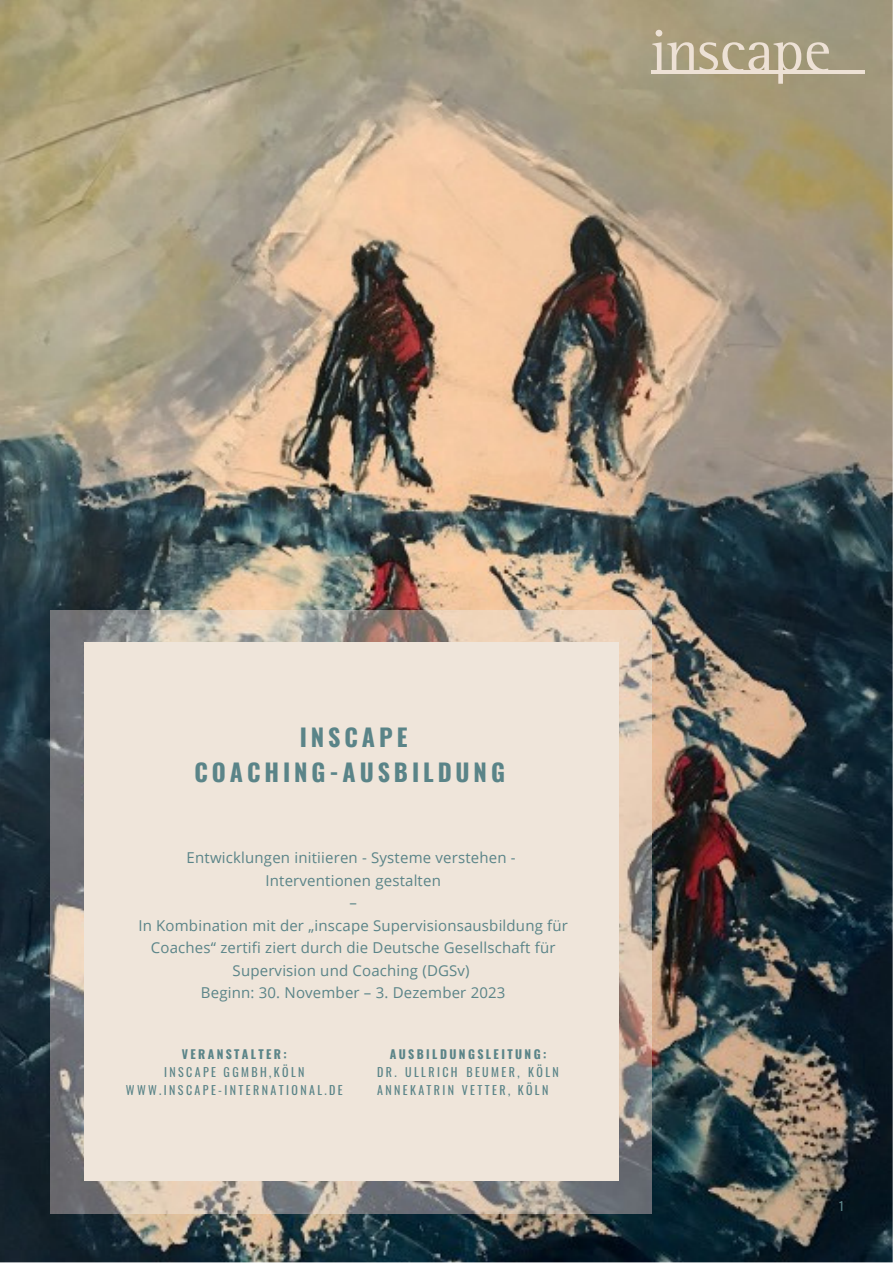
<style>
.page{position:relative;width:893px;height:1264px;background:#fff}
.page>*{position:absolute;margin:0;border:0;box-sizing:border-box;transform-origin:0 0}
.t1{font:700 24px/34.8px "Oswald";letter-spacing:.165em;color:#5a8488;text-align:center}
.t2{font:15px/22.5px "Open Sans";letter-spacing:.015em;color:#5a8488;text-align:center}
.t3{font:12px/18px "Oswald";letter-spacing:.2em;color:#5a8488;text-align:center}
.t4{font:700 12px "Oswald";letter-spacing:.2em;color:#5a8488}
</style>
<div class="page">
<img style="left:0;top:0;width:892px;height:1262px">
<img style="left:51px;top:610px;width:600px;height:603px">
<div style="left:84px;top:642px;width:534px;height:538px;background:#efe5da"></div>
<svg style="left:652px;top:30px;width:41px;height:41px;background:#bbb097"></svg>
<svg style="left:699px;top:42px;width:129px;height:42px;background:#b8ac91"></svg>
<hr style="left:651px;top:71px;width:212px;height:3px;background:#ede1d5">
<p class="t1" style="left:194px;top:718px;width:312px">INSCAPE<br>COACHING-AUSBILDUNG</p>
<p class="t2" style="left:187px;top:846px;width:330px">Entwicklungen initiieren - Systeme verstehen -</p>
<p class="t2" style="left:265px;top:868px;width:177px">Interventionen gestalten</p>
<p class="t2" style="left:349px;top:891px;width:9px">–</p>
<p class="t2" style="left:138px;top:913px;width:431px">In Kombination mit der „inscape Supervisionsausbildung für<br>Coaches“ zertifi ziert durch die Deutsche Gesellschaft für<br>Supervision und Coaching (DGSv)</p>
<p class="t2" style="left:201px;top:980px;width:306px">Beginn: 30. November – 3. Dezember 2023</p>
<p class="t4" style="left:182px;top:1044px;width:106px">VERANSTALTER:</p>
<p class="t3" style="left:126px;top:1062px;width:218px">INSCAPE GGMBH,KÖLN<br>WWW.INSCAPE-INTERNATIONAL.DE</p>
<p class="t4" style="left:390px;top:1044px;width:158px">AUSBILDUNGSLEITUNG:</p>
<p class="t3" style="left:377px;top:1062px;width:183px;text-align:left">DR. ULLRICH BEUMER, KÖLN<br>ANNEKATRIN VETTER, KÖLN</p>
<p class="t3" style="left:839px;top:1196px;width:6px">1</p>
</div>
